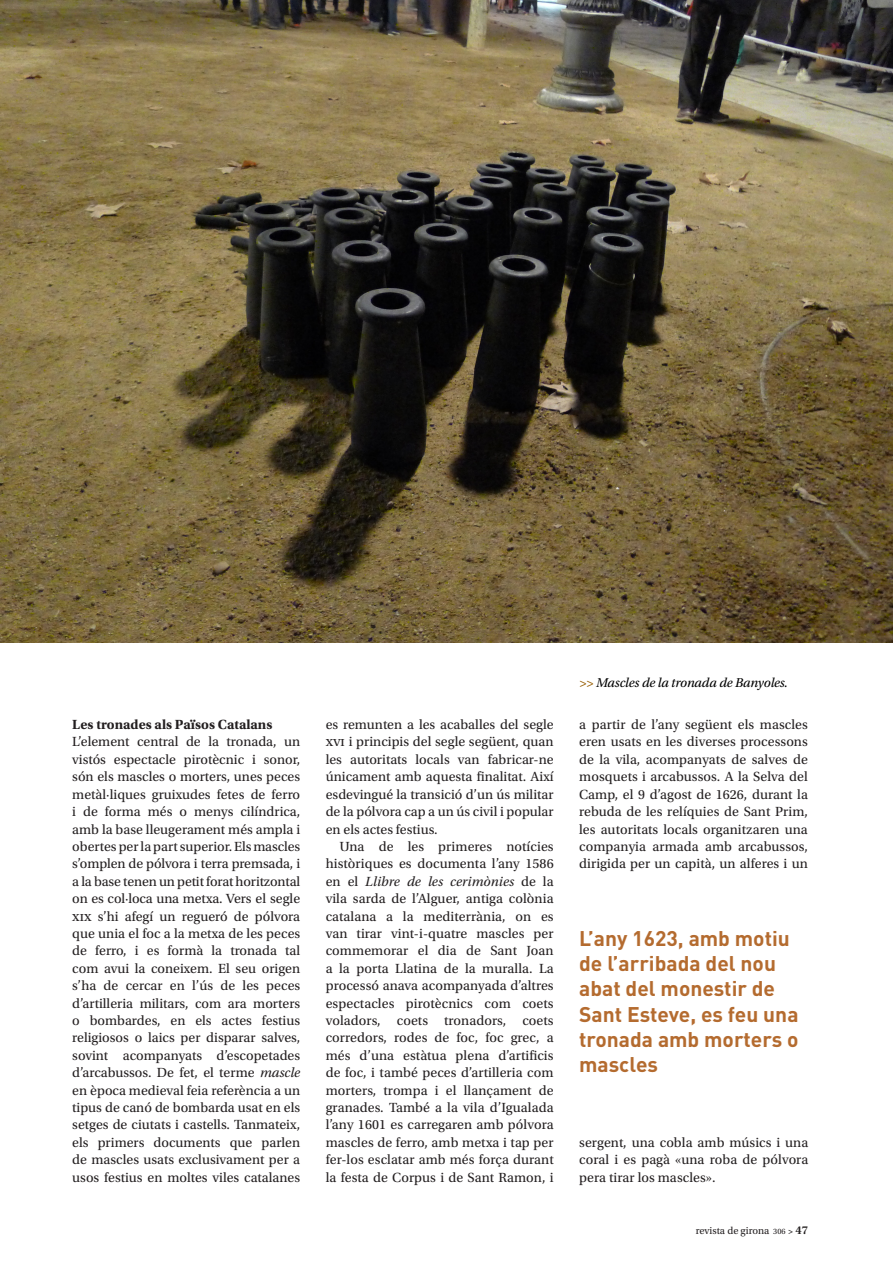
<style>
.page{position:relative;width:893px;height:1276px;background:#fff}
.page>*{position:absolute;margin:0;border:0;box-sizing:border-box;transform-origin:0 0}
.t1{font:700 21px/25.2px "DIN Pro";color:#b46b2f}
.t2{font:13.95px/17.4px "Utopia Std";color:#231f20;text-align:justify}
.t3{font:700 13.95px "Utopia Std";color:#231f20}
.t4{font:italic 13.5px "Utopia Std";letter-spacing:-.01em;color:#000}
.t5{font:10.5px "Utopia Std";color:#231f20}
.s1{font-style:italic}
.s2{color:#985f04}
.s3{font-size:8.25px}
.s4{font-weight:600;font-size:9px}
.s5{font-weight:600;font-size:12px}
</style>
<div class="page">
<img style="left:0;top:0;width:893px;height:642px">
<p class="t3" style="left:72px;top:716px;width:202px">Les tronades als Països Catalans</p>
<p class="t2" style="left:72px;top:733px;width:229px">L’element central de la tronada, un vistós espectacle pirotècnic i sonor, són els mascles o morters, unes peces metàl·liques gruixudes fetes de ferro i de forma més o menys cilíndrica, amb la base lleugerament més ampla i obertes per la part superior. Els mascles s’omplen de pólvora i terra premsada, i a la base tenen un petit forat horitzontal on es col·loca una metxa. Vers el segle xix s’hi afegí un regueró de pólvora que unia el foc a la metxa de les peces de ferro, i es formà la tronada tal com avui la coneixem. El seu origen s’ha de cercar en l’ús de les peces d’artilleria militars, com ara morters o bombardes, en els actes festius religiosos o laics per disparar salves, sovint acompanyats d’escopetades d’arcabussos. De fet, el terme <span class="s1">mascle </span>en època medieval feia referència a un tipus de canó de bombarda usat en els setges de ciutats i castells. Tanmateix, els primers documents que parlen de mascles usats exclusivament per a usos festius en moltes viles catalanes</p>
<p class="t2" style="left:326px;top:716px;width:229px">es remunten a les acaballes del segle xvi i principis del segle següent, quan les autoritats locals van fabricar-ne únicament amb aquesta finalitat. Així esdevingué la transició d’un ús militar de la pólvora cap a un ús civil i popular en els actes festius.</p>
<p class="t2" style="left:326px;top:838px;width:229px;text-indent:14px">Una de les primeres notícies històriques es documenta l’any 1586 en el <span class="s1">Llibre de les cerimònies</span> de la vila sarda de l’Alguer, antiga colònia catalana a la mediterrània, on es van tirar vint-i-quatre mascles per commemorar el dia de Sant Joan a la porta Llatina de la muralla. La processó anava acompanyada d’altres espectacles pirotècnics com coets voladors, coets tronadors, coets corredors, rodes de foc, foc grec, a més d’una estàtua plena d’artificis de foc, i també peces d’artilleria com morters, trompa i el llançament de granades. També a la vila d’Igualada l’any 1601 es carregaren amb pólvora mascles de ferro, amb metxa i tap per fer-los esclatar amb més força durant la festa de Corpus i de Sant Ramon, i</p>
<p class="t4" style="left:579px;top:675px;width:210px"><span class="s2">&gt;&gt;</span> Mascles de la tronada de Banyoles.</p>
<p class="t2" style="left:579px;top:716px;width:230px">a partir de l’any següent els mascles eren usats en les diverses processons de la vila, acompanyats de salves de mosquets i arcabussos. A la Selva del Camp, el 9 d’agost de 1626, durant la rebuda de les relíquies de Sant Prim, les autoritats locals organitzaren una companyia armada amb arcabussos, dirigida per un capità, un alferes i un</p>
<p class="t1" style="left:579px;top:923px;width:221px">L’any 1623, amb motiu de l’arribada del nou abat del monestir de<br>Sant Esteve, es feu una tronada amb morters o mascles</p>
<p class="t2" style="left:579px;top:1133px;width:231px">sergent, una cobla amb músics i una coral i es pagà «una roba de pólvora pera tirar los mascles».</p>
<p class="t5" style="left:696px;top:1224px;width:114px">revista de girona <span class="s3">306</span> <span class="s4">&gt;</span> <span class="s5">47</span></p>
</div>
